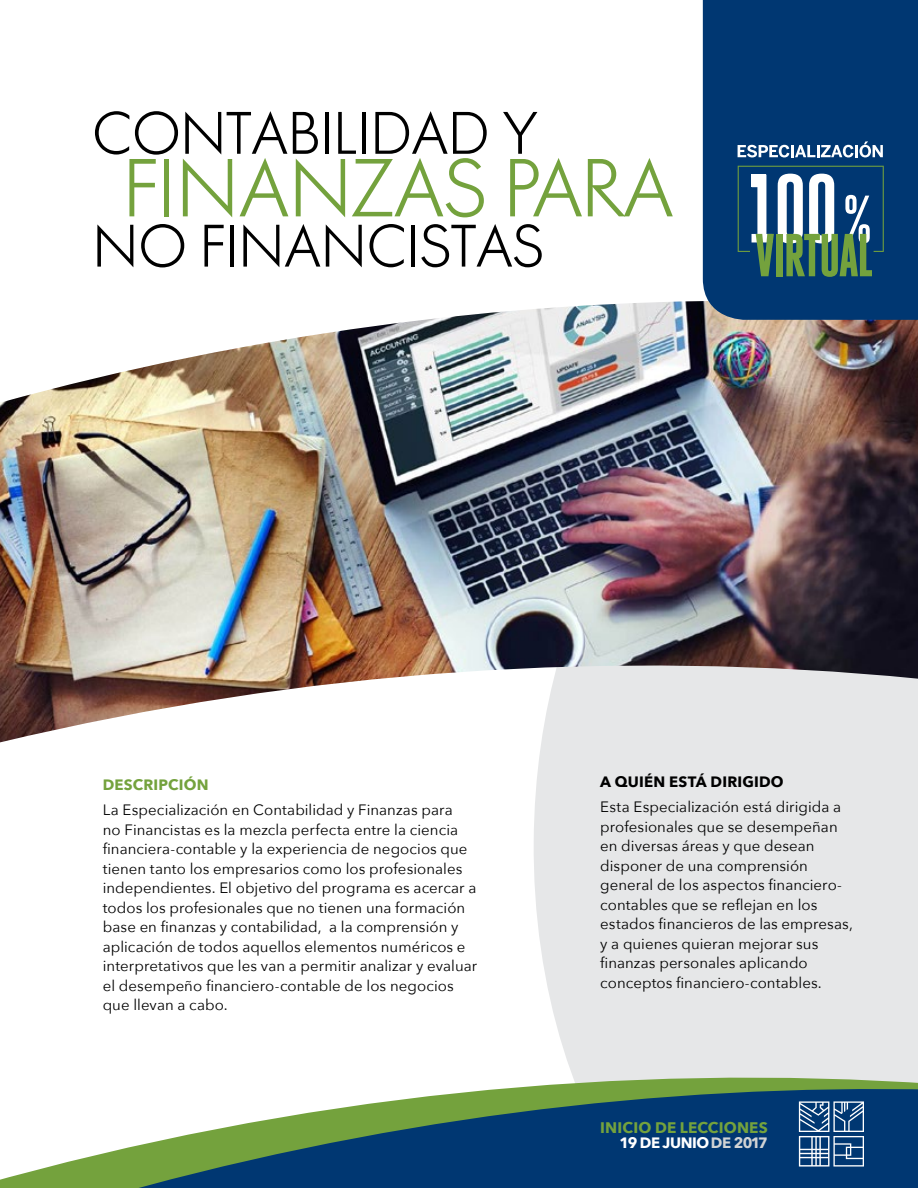
<style>
.page{position:relative;width:918px;height:1188px;background:#fff}
.page>*{position:absolute;margin:0;border:0;box-sizing:border-box;transform-origin:0 0}
.t1{font:74.85px "Cg Futura Maxi Lt";color:#74a23d}
.t2{font:54.6px/112.8px "Cg Futura Maxi Lt";color:#000}
.t3{font:700 15.3px "Avenir Next";letter-spacing:.01em;color:#74a23d}
.t4{font:15px/19.5px "Avenir Next";letter-spacing:.005em;color:#000}
.t5{font:700 15px "Avenir Next";letter-spacing:.015em;color:#000}
.t6{font:700 15px "Avenir Next";letter-spacing:-.03em;color:#fff}
.t7{font:700 15px "Avenir Next";letter-spacing:.01em;color:#74a23d}
.s1{color:#d1d3d4}
</style>
<div class="page">
<div style="left:534px;top:742px;width:384px;height:320px;background:#e6e7e8"></div>
<img style="left:0;top:301px;width:918px;height:441px">
<svg style="left:0;top:1062px;width:918px;height:126px"></svg>
<svg style="left:92px;top:1083px;width:826px;height:105px;fill:#003772"></svg>
<div style="left:703px;top:0;width:215px;height:320px;background:#003772"></div>
<svg style="left:738px;top:166px;width:146px;height:111px"></svg>
<svg style="left:738px;top:141px;width:145px;height:16px"></svg>
<svg style="left:799px;top:1101px;width:65px;height:66px;background:#4b719b"></svg>
<h2 class="t2" style="left:92px;top:77px;width:453px">CONTABILIDAD Y<br>NO FINANCISTAS</h2>
<h1 class="t1" style="left:123px;top:142px;width:552px">FINANZAS PARA</h1>
<p class="t7" style="left:103px;top:772px;width:107px">DESCRIPCIÓN</p>
<p class="t4" style="left:103px;top:800px;width:376px">La Especialización en Contabilidad y Finanzas para<br>no Financistas es la mezcla perfecta entre la ciencia financiera-contable y la experiencia de negocios que tienen tanto los empresarios como los profesionales independientes. El objetivo del programa es acercar a todos los profesionales que no tienen una formación base en finanzas y contabilidad, a la comprensión y aplicación de todos aquellos elementos numéricos e interpretativos que les van a permitir analizar y evaluar el desempeño financiero-contable de los negocios que llevan a cabo.</p>
<p class="t5" style="left:600px;top:768px;width:185px">A QUIÉN ESTÁ DIRIGIDO</p>
<p class="t4" style="left:600px;top:797px;width:254px">Esta Especialización está dirigida a profesionales que se desempeñan en diversas áreas y que desean disponer de una comprensión general de los aspectos financiero&shy;contables que se reflejan en los estados financieros de las empresas, y a quienes quieran mejorar sus finanzas personales aplicando conceptos financiero-contables.</p>
<p class="t3" style="left:600px;top:1115px;width:169px">INICIO DE LECCIONES</p>
<p class="t6" style="left:620px;top:1130px;width:150px">19 DE JUNIO <span class="s1">DE 2017</span></p>
</div>
